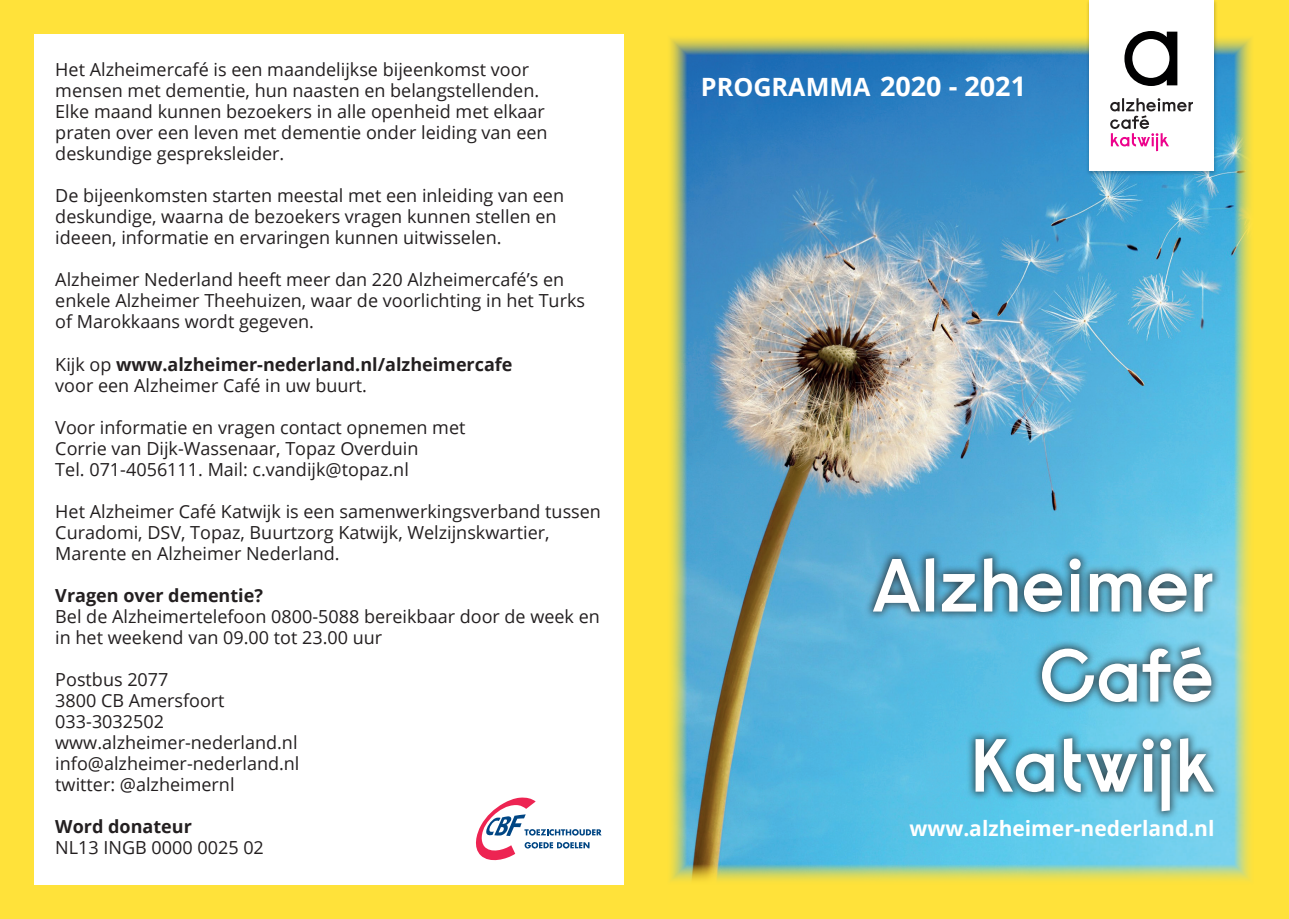
<style>
.page{position:relative;width:1289px;height:919px;background:#fff}
.page>*{position:absolute;margin:0;border:0;box-sizing:border-box;transform-origin:0 0}
.t1{font:600 75px "Raisonne AN";letter-spacing:-.015em;color:#fff}
.t2{font:700 25.2px "Open Sans";color:#fff}
.t3{font:700 21px "Open Sans";color:#fff}
.t4{font:18px/21px "Open Sans";color:#231f20}
.t5{font:700 18px "Open Sans";color:#231f20}
.s1{font-weight:400}
.s2{font-size:27px}
</style>
<div class="page">
<div style="left:0;top:0;width:1288px;height:918px;background:#ffe23a"></div>
<div style="left:34px;top:34px;width:589px;height:850px;background:#fff"></div>
<img style="left:670px;top:38px;width:581px;height:843px">
<svg style="left:476px;top:797px;width:125px;height:64px"></svg>
<img style="left:1084px;top:1px;width:135px;height:176px">
<div style="left:1089px;top:0;width:125px;height:170px;background:#fff"></div>
<svg style="left:1124px;top:31px;width:53px;height:55px"></svg>
<hr style="left:1155px;top:137px;width:3px;height:14px;background:#ed028c">
<svg style="left:1110px;top:98px;width:82px;height:48px"></svg>
<div style="left:863px;top:548px;width:359px;height:272px;background:#231f20;opacity:.75"></div>
<p class="t4" style="left:55px;top:59px;width:475px">Het Alzheimercafé is een maandelijkse bijeenkomst voor</p>
<p class="t4" style="left:55px;top:80px;width:485px">mensen met dementie, hun naasten en belangstellenden.</p>
<p class="t4" style="left:55px;top:101px;width:494px">Elke maand kunnen bezoekers in alle openheid met elkaar praten over een leven met dementie onder leiding van een deskundige gespreksleider.</p>
<p class="t4" style="left:55px;top:185px;width:510px">De bijeenkomsten starten meestal met een inleiding van een deskundige, waarna de bezoekers vragen kunnen stellen en ideeen, informatie en ervaringen kunnen uitwisselen.</p>
<p class="t4" style="left:55px;top:269px;width:531px">Alzheimer Nederland heeft meer dan 220 Alzheimercafé’s en enkele Alzheimer Theehuizen, waar de voorlichting in het Turks of Marokkaans wordt gegeven.</p>
<p class="t5" style="left:55px;top:351px;width:459px"><span class="s1">Kijk op</span> www.alzheimer-nederland.nl/alzheimercafe</p>
<p class="t4" style="left:55px;top:374px;width:313px">voor een Alzheimer Café in uw buurt.</p>
<p class="t4" style="left:55px;top:416px;width:412px">Voor informatie en vragen contact opnemen met</p>
<p class="t4" style="left:55px;top:437px;width:365px">Corrie van Dijk-Wassenaar, Topaz Overduin</p>
<p class="t4" style="left:55px;top:458px;width:355px">Tel. 071-4056111. Mail: c.vandijk@topaz.nl</p>
<p class="t4" style="left:55px;top:500px;width:547px">Het Alzheimer Café Katwijk is een samenwerkingsverband tussen<br>Curadomi, DSV, Topaz, Buurtzorg Katwijk, Welzijnskwartier,<br>Marente en Alzheimer Nederland.</p>
<p class="t5" style="left:55px;top:582px;width:209px">Vragen over dementie?</p>
<p class="t4" style="left:55px;top:605px;width:546px">Bel de Alzheimertelefoon 0800-5088 bereikbaar door de week en in het weekend van 09.00 tot 23.00 uur</p>
<p class="t4" style="left:55px;top:668px;width:115px">Postbus 2077</p>
<p class="t4" style="left:55px;top:689px;width:171px">3800 CB Amersfoort</p>
<p class="t4" style="left:55px;top:710px;width:110px">033-3032502</p>
<p class="t4" style="left:55px;top:731px;width:244px">www.alzheimer-nederland.nl</p>
<p class="t4" style="left:55px;top:752px;width:246px">info@alzheimer-nederland.nl</p>
<p class="t4" style="left:55px;top:773px;width:181px">twitter: @alzheimernl</p>
<p class="t5" style="left:55px;top:813px;width:138px">Word donateur</p>
<p class="t4" style="left:55px;top:836px;width:210px">NL13 INGB 0000 0025 02</p>
<p class="t2" style="left:701px;top:69px;width:327px">PROGRAMMA <span class="s2">2020 - 2021</span></p>
<p class="t1" style="left:872px;top:537px;width:344px">Alzheimer</p>
<p class="t1" style="left:1038px;top:627px;width:177px">Café</p>
<p class="t1" style="left:969px;top:717px;width:247px">Katwijk</p>
<p class="t3" style="left:909px;top:813px;width:307px">www.alzheimer-nederland.nl</p>
</div>
